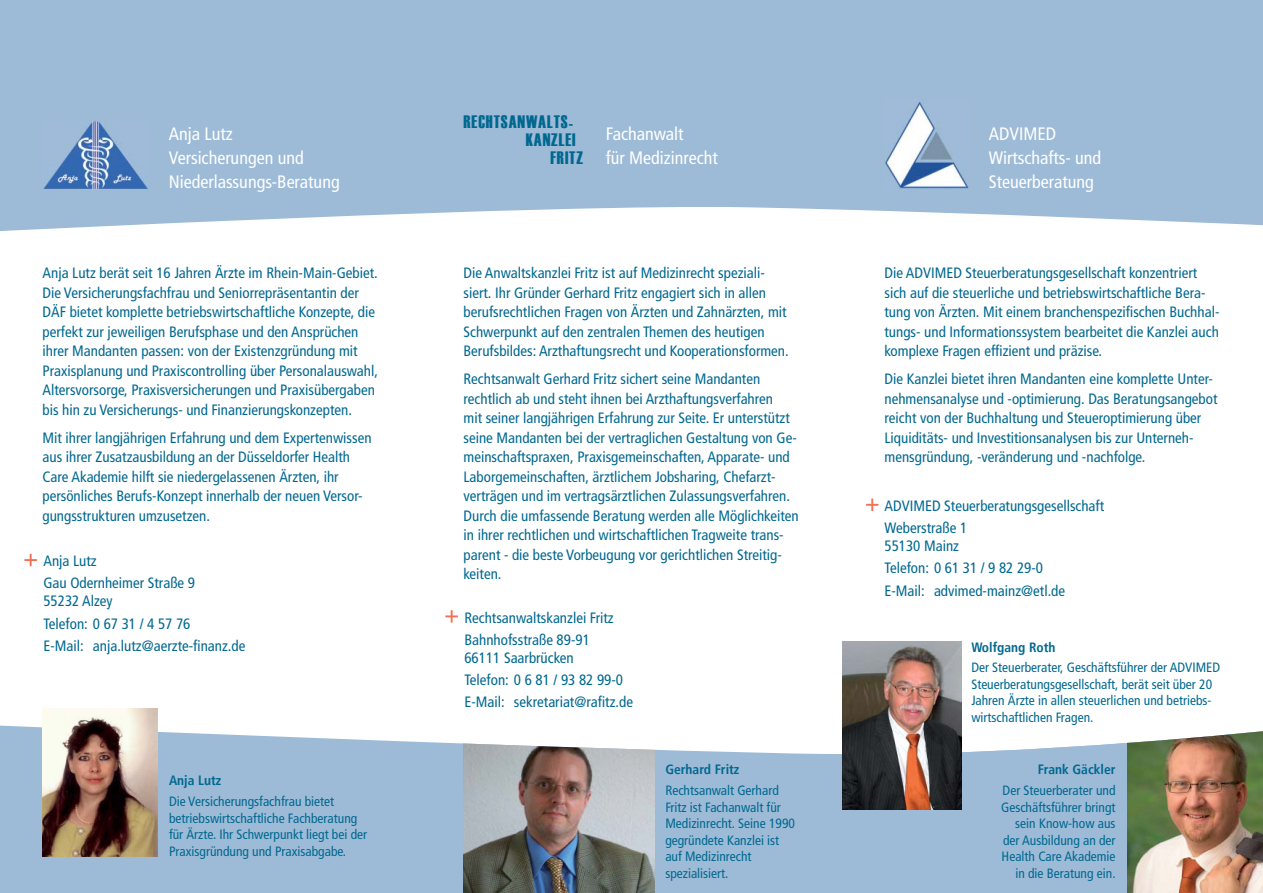
<style>
.page{position:relative;width:1263px;height:893px;background:#fff}
.page>*{position:absolute;margin:0;border:0;box-sizing:border-box;transform-origin:0 0}
.t1{font:condensed 18px/24px "Frutiger LT";color:#fff}
.t2{font:18px "Haettenschweiler";letter-spacing:.05em;color:#006890}
.t3{font:condensed 15px/19.5px "Frutiger LT";color:#006890}
.t4{font:condensed 13.5px/16.5px "Frutiger LT";color:#006890}
.t5{font:700 condensed 13.5px "Frutiger LT";color:#006890}
</style>
<div class="page">
<svg style="left:0;top:725px;width:962px;height:168px;background:#a8c2db"></svg>
<img style="left:463px;top:742px;width:158px;height:151px">
<svg style="left:0;top:0;width:1263px;height:231px;background:#a3bfd9"></svg>
<svg style="left:24px;top:554px;width:13px;height:12px"></svg>
<svg style="left:445px;top:610px;width:13px;height:13px"></svg>
<svg style="left:866px;top:499px;width:12px;height:12px"></svg>
<svg style="left:621px;top:730px;width:506px;height:163px;background:#a8c1d8"></svg>
<img style="left:1127px;top:731px;width:136px;height:162px">
<img style="left:842px;top:641px;width:119px;height:168px">
<img style="left:43px;top:119px;width:106px;height:71px">
<img style="left:884px;top:99px;width:85px;height:92px">
<img style="left:43px;top:708px;width:115px;height:148px">
<p class="t1" style="left:169px;top:122px;width:172px">Anja Lutz<br>Versicherungen und<br>Niederlassungs-Beratung</p>
<p class="t3" style="left:43px;top:263px;width:337px">Anja Lutz berät seit 16 Jahren Ärzte im Rhein-Main-Gebiet.<br>Die Versicherungsfachfrau und Seniorrepräsentantin der DÄF bietet komplette betriebswirtschaftliche Konzepte, die perfekt zur jeweiligen Berufsphase und den Ansprüchen ihrer Mandanten passen: von der Existenzgründung mit Praxisplanung und Praxiscontrolling über Personalauswahl, Altersvorsorge, Praxisversicherungen und Praxisüber gaben bis hin zu Versicherungs- und Finanzierungs konzepten.</p>
<p class="t3" style="left:43px;top:428px;width:331px">Mit ihrer langjährigen Erfahrung und dem Expertenwissen aus ihrer Zusatzausbildung an der Düsseldorfer Health Care Akademie hilft sie niedergelassenen Ärzten, ihr persönliches Berufs-Konzept innerhalb der neuen Versor&shy;gungsstrukturen umzusetzen.</p>
<p class="t3" style="left:43px;top:550px;width:153px;line-height:22.2px">Anja Lutz<br>Gau Odernheimer Straße 9</p>
<p class="t3" style="left:43px;top:590px;width:204px;line-height:22.2px">55232 Alzey<br>Telefon: 0 67 31 / 4 57 76<br>E-Mail: anja.lutz@aerzte-finanz.de</p>
<p class="t5" style="left:169px;top:773px;width:54px">Anja Lutz</p>
<p class="t4" style="left:169px;top:793px;width:200px">Die Versicherungsfachfrau bietet betriebswirtschaftliche Fachberatung für Ärzte. Ihr Schwerpunkt liegt bei der Praxisgründung und Praxisabgabe.</p>
<p class="t2" style="left:463px;top:112px;width:111px">RECHTSANWALTS-</p>
<p class="t2" style="left:526px;top:130px;width:51px">KANZLEI</p>
<p class="t2" style="left:550px;top:148px;width:34px">FRITZ</p>
<p class="t1" style="left:606px;top:122px;width:113px">Fachanwalt<br>für Medizinrecht</p>
<p class="t3" style="left:463px;top:263px;width:327px">Die Anwaltskanzlei Fritz ist auf Medizinrecht speziali&shy;siert. Ihr Gründer Gerhard Fritz engagiert sich in allen berufsrechtlichen Fragen von Ärzten und Zahnärzten, mit Schwerpunkt auf den zentralen Themen des heutigen Berufsbildes: Arzthaftungsrecht und Kooperationsformen.</p>
<p class="t3" style="left:463px;top:369px;width:337px">Rechtsanwalt Gerhard Fritz sichert seine Mandanten rechtlich ab und steht ihnen bei Arzthaftungsverfahren<br>mit seiner langjährigen Erfahrung zur Seite. Er unterstützt seine Mandanten bei der vertraglichen Gestaltung von Ge&shy;meinschaftspraxen, Praxisgemeinschaften, Apparate- und Laborgemeinschaften, ärztlichem Jobsharing, Chefarzt&shy;verträgen und im vertragsärztlichen Zulassungsverfahren.<br>Durch die umfassende Beratung werden alle Möglichkeiten in ihrer rechtlichen und wirtschaftlichen Tragweite trans&shy;parent - die beste Vorbeugung vor gerichtlichen Streitig&shy;keiten.</p>
<p class="t3" style="left:464px;top:606px;width:151px;line-height:22.2px">Rechtsanwaltskanzlei Fritz<br>Bahnhofsstraße 89-91</p>
<p class="t3" style="left:464px;top:647px;width:170px;line-height:22.2px">66111 Saarbrücken<br>Telefon: 0 6 81 / 93 82 99-0<br>E-Mail: sekretariat@rafitz.de</p>
<p class="t5" style="left:665px;top:762px;width:76px">Gerhard Fritz</p>
<p class="t4" style="left:665px;top:782px;width:131px">Rechtsanwalt Gerhard<br>Fritz ist Fachanwalt für<br>Medizinrecht. Seine 1990 gegründete Kanzlei ist auf Medizinrecht spezialisiert.</p>
<p class="t1" style="left:989px;top:122px;width:114px">ADVIMED<br>Wirtschafts- und<br>Steuerberatung</p>
<p class="t3" style="left:884px;top:263px;width:336px">Die ADVIMED Steuerberatungsgesellschaft konzentriert sich auf die steuerliche und betriebswirtschaftliche Bera&shy;tung von Ärzten. Mit einem branchenspezifischen Buchhal&shy;tungs- und Informationssystem bearbeitet die Kanzlei auch komplexe Fragen effizient und präzise.</p>
<p class="t3" style="left:884px;top:369px;width:334px">Die Kanzlei bietet ihren Mandanten eine komplette Unter&shy;nehmensanalyse und -optimierung. Das Beratungsangebot reicht von der Buchhaltung und Steueroptimierung über Liquiditäts- und Investitionsanalysen bis zur Unterneh&shy;mensgründung, -veränderung und -nachfolge.</p>
<p class="t3" style="left:884px;top:495px;width:221px;line-height:22.2px">ADVIMED Steuerberatungsgesellschaft<br>Weberstraße 1</p>
<p class="t3" style="left:884px;top:535px;width:182px;line-height:22.2px">55130 Mainz<br>Telefon: 0 61 31 / 9 82 29-0<br>E-Mail: advimed-mainz@etl.de</p>
<p class="t5" style="left:971px;top:639px;width:86px">Wolfgang Roth</p>
<p class="t4" style="left:971px;top:659px;width:250px">Der Steuerberater, Geschäftsführer der ADVIMED Steuerberatungsgesellschaft, berät seit über 20<br>Jahren Ärzte in allen steuerlichen und betriebs&shy;wirtschaftlichen Fragen.</p>
<p class="t5" style="left:1038px;top:762px;width:79px">Frank Gäckler</p>
<p class="t4" style="left:1001px;top:782px;width:116px;text-align:right">Der Steuerberater und<br>Geschäftsführer bringt sein Know-how aus der Ausbildung an der<br>Health Care Akademie in die Beratung ein.</p>
</div>
